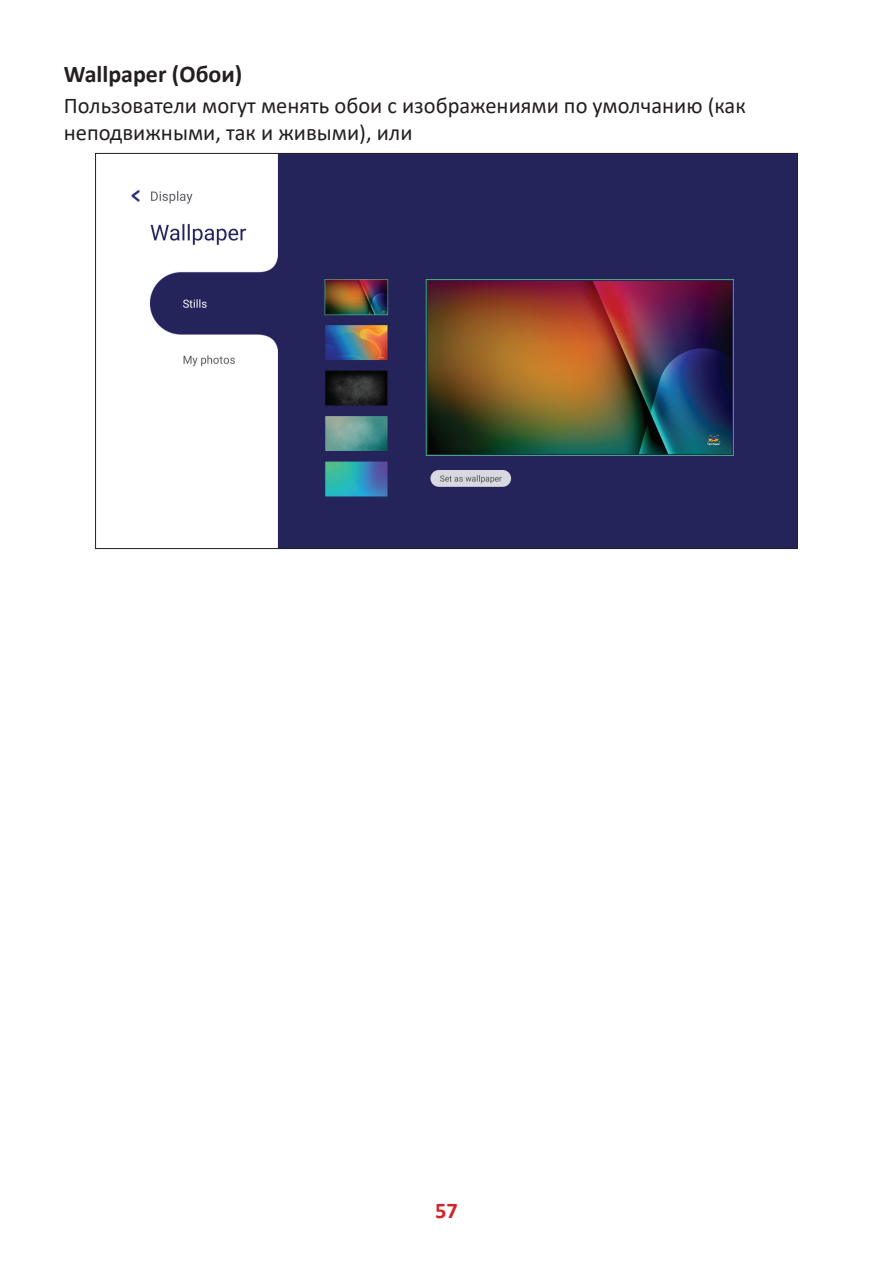
<style>
.page{position:relative;width:893px;height:1263px;background:#fff}
.page>*{position:absolute;margin:0;border:0;box-sizing:border-box;transform-origin:0 0}
.t1{font:700 24px "Calibri";color:#231f20}
.t2{font:22.5px/27px "Calibri";color:#231f20}
.t3{font:700 22.5px "Calibri";color:#d1232a}
</style>
<div class="page">
<img style="left:131px;top:155px;width:665px;height:392px">
<p class="t1" style="left:64px;top:57px;width:180px">Wallpaper (Обои)</p>
<p class="t2" style="left:64px;top:91px;width:683px">Пользователи могут менять обои с изображениями по умолчанию (как неподвижными, так и живыми), или</p>
<p class="t3" style="left:435px;top:1194px;width:24px">57</p>
</div>
